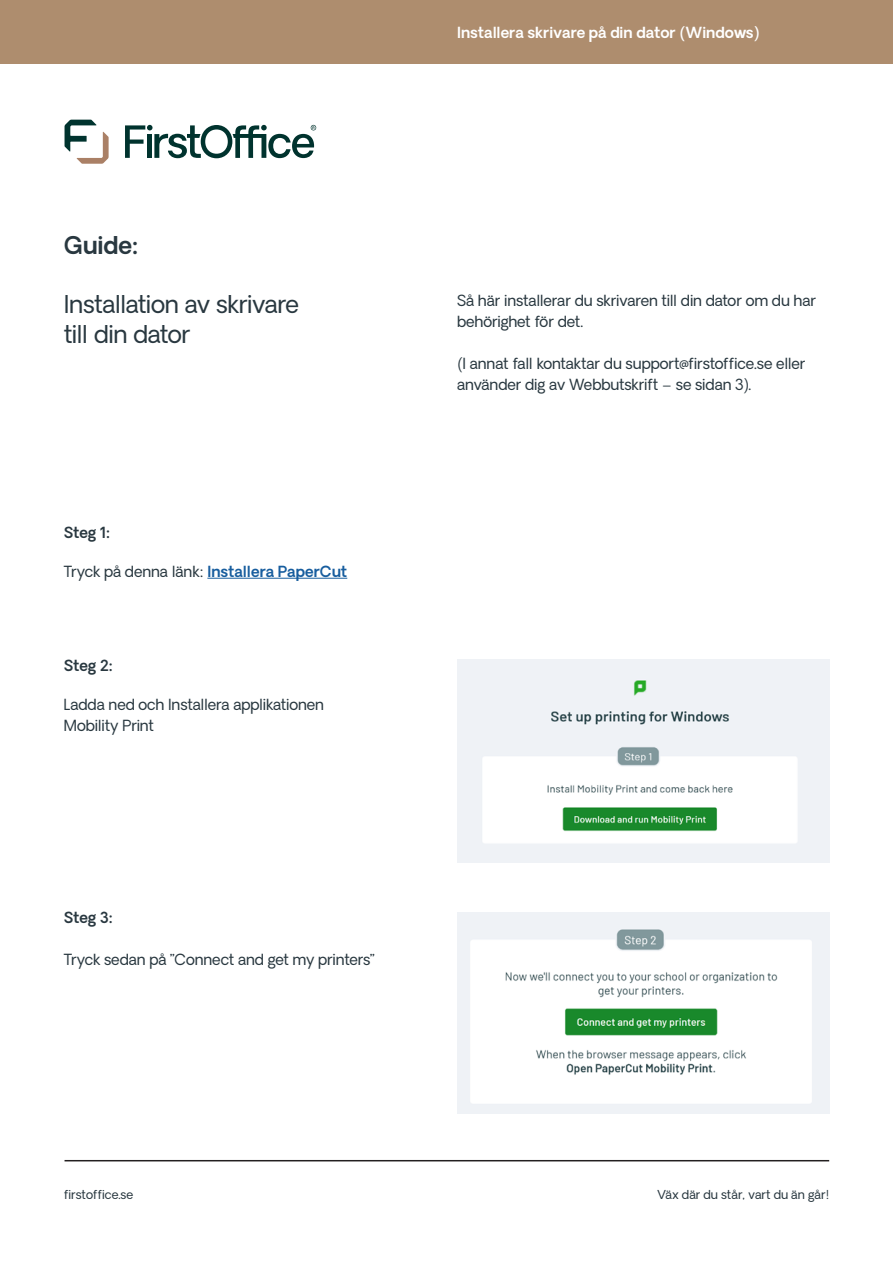
<style>
.page{position:relative;width:893px;height:1263px;background:#fff}
.page>*{position:absolute;margin:0;border:0;box-sizing:border-box;transform-origin:0 0}
.t1{font:24px "Oakes Grotesk";letter-spacing:-.03em;color:#293840}
.t2{font:600 24px "Oakes Grotesk";color:#293840}
.t3{font:15px/21px "Oakes Grotesk";letter-spacing:-.01em;color:#293840}
.t4{font:600 15px "Oakes Grotesk";color:#fff}
.t5{font:600 15px "Oakes Grotesk";letter-spacing:-.005em;color:#175d9e}
.t6{font:600 15px "Oakes Grotesk";color:#293840}
.t7{font:12.15px "Oakes Grotesk";color:#293840}
.s1{font-weight:400;color:#293840}
</style>
<div class="page">
<div style="left:0;top:0;width:893px;height:64px;background:#ae8d6e"></div>
<hr style="left:65px;top:1160px;width:764px;height:1px;background:#231f20">
<svg style="left:125px;top:125px;width:191px;height:33px"></svg>
<svg style="left:65px;top:120px;width:44px;height:44px"></svg>
<hr style="left:207px;top:578px;width:140px;height:1px;background:#175d9e">
<img style="left:457px;top:659px;width:372px;height:203px">
<img style="left:457px;top:912px;width:372px;height:201px">
<p class="t2" style="left:64px;top:229px;width:76px">Guide:</p>
<p class="t1" style="left:64px;top:289px;width:237px">Installation av skrivare</p>
<p class="t1" style="left:64px;top:319px;width:128px">till din dator</p>
<p class="t6" style="left:64px;top:522px;width:48px">Steg 1:</p>
<p class="t5" style="left:64px;top:561px;width:285px"><span class="s1">Tryck på denna länk:</span> Installera PaperCut</p>
<p class="t6" style="left:64px;top:655px;width:51px">Steg 2:</p>
<p class="t3" style="left:64px;top:694px;width:262px">Ladda ned och Installera applikationen<br>Mobility Print</p>
<p class="t6" style="left:64px;top:908px;width:51px">Steg 3:</p>
<p class="t3" style="left:64px;top:950px;width:313px">Tryck sedan på ”Connect and get my printers”</p>
<p class="t4" style="left:457px;top:22px;width:304px">Installera skrivare på din dator (Windows)</p>
<p class="t3" style="left:457px;top:291px;width:360px">Så här installerar du skrivaren till din dator om du har behörighet för det.</p>
<p class="t3" style="left:457px;top:354px;width:350px">(I annat fall kontaktar du support@firstoffice.se eller använder dig av Webbutskrift – se sidan 3).</p>
<p class="t7" style="left:64px;top:1187px;width:71px">firstoffice.se</p>
<p class="t7" style="left:657px;top:1187px;width:173px">Väx där du står, vart du än går!</p>
</div>
